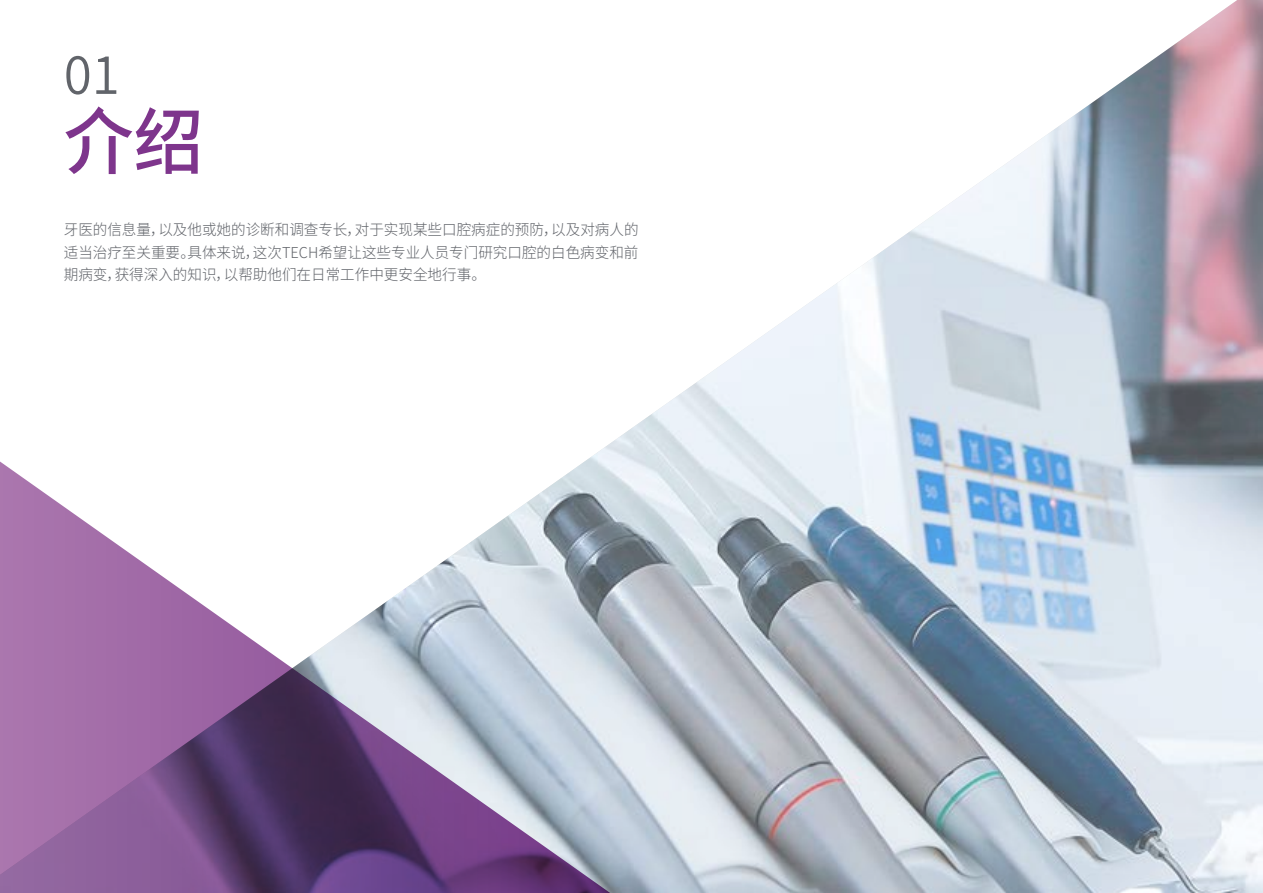
<style>
.page{position:relative;width:1263px;height:893px;background:#fff}
.page>*{position:absolute;margin:0;border:0;box-sizing:border-box;transform-origin:0 0}
.t1{font:500 72px "Source Han Sans CN";color:#7e358c}
.t2{font:52.5px "Source Han Sans CN";color:#61646a}
.t3{font:300 15px/22.5px "Source Han Sans CN";color:#61646a;text-align:justify}
</style>
<div class="page">
<img style="left:607px;top:0;width:656px;height:893px">
<svg style="left:0;top:446px;width:640px;height:447px"></svg>
<h2 class="t2" style="left:64px;top:45px;width:57px">01</h2>
<h1 class="t1" style="left:64px;top:101px;width:141px">介绍</h1>
<p class="t3" style="left:64px;top:219px;width:576px">牙医的信息量，以及他或她的诊断和调查专长，对于实现某些口腔病症的预防，以及对病人的适当治疗至关重要。具体来说，这次TECH希望让这些专业人员专门研究口腔的白色病变和前期病变，获得深入的知识，以帮助他们在日常工作中更安全地行事。</p>
</div>
